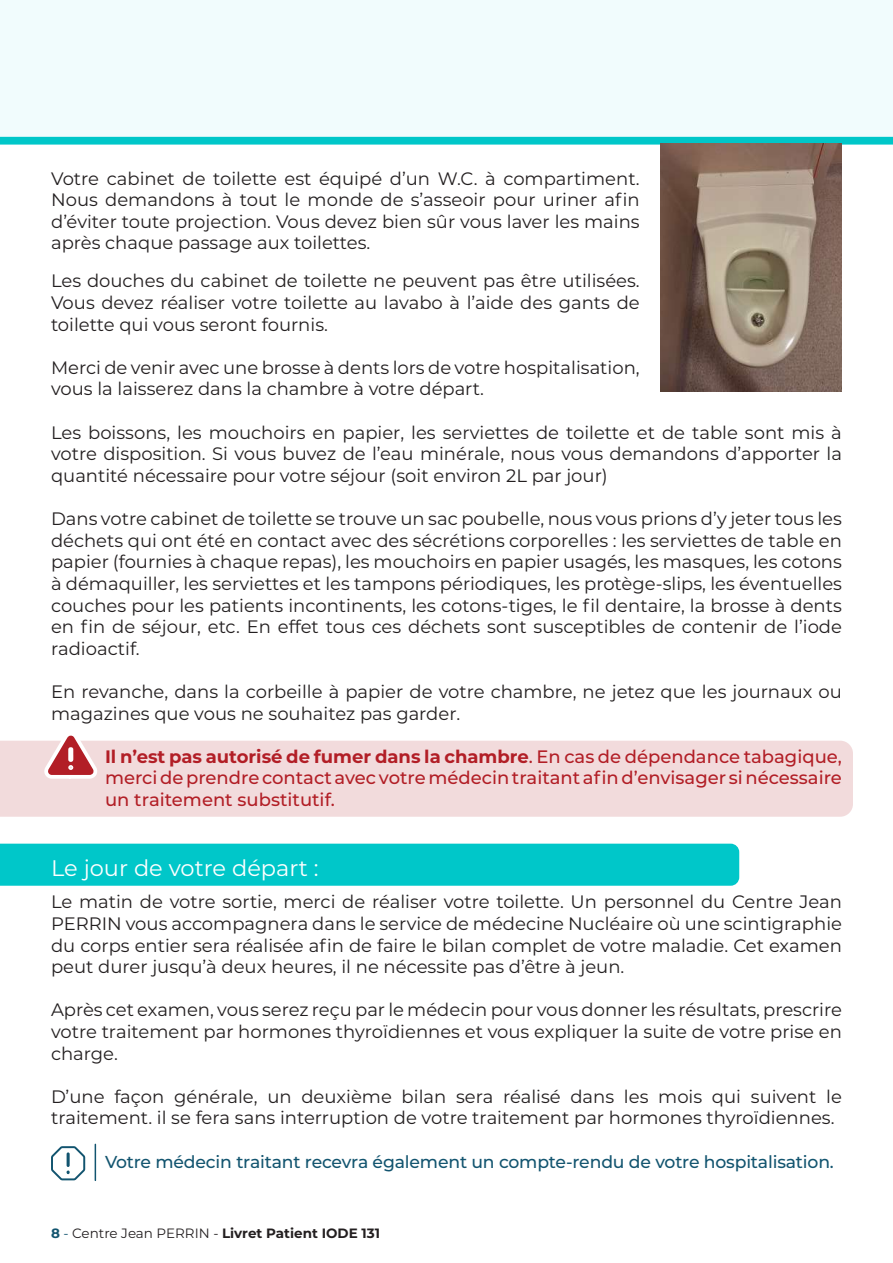
<style>
.page{position:relative;width:893px;height:1263px;background:#fff}
.page>*{position:absolute;margin:0;border:0;box-sizing:border-box;transform-origin:0 0}
.t1{font:22.5px "Montserrat";color:#fff}
.t2{font:18px/21.6px "Montserrat";color:#231f20;text-align:justify}
.t3{font:500 18px/21.6px "Montserrat";color:#b21e26;text-align:justify}
.t4{font:500 17.25px "Montserrat";letter-spacing:-.01em;color:#12546f}
.t5{font:700 13.5px "Montserrat";color:#231f20}
.s1{font-weight:700}
.s2{color:#12546f}
.s3{font-weight:400;color:#12546f}
.s4{font-weight:400}
</style>
<div class="page">
<div style="left:0;top:0;width:893px;height:155px;background:#f1fcfd"></div>
<div style="left:0;top:145px;width:893px;height:63px;background:#fff"></div>
<svg style="left:0;top:137px;width:893px;height:8px;background:#0ec6c8"></svg>
<img style="left:661px;top:144px;width:181px;height:247px">
<div style="left:0;top:741px;width:853px;height:76px;background:#f2dbdc"></div>
<div style="left:0;top:844px;width:739px;height:42px;background:#00c7c9"></div>
<svg style="left:51px;top:1146px;width:34px;height:34px"></svg>
<hr style="left:95px;top:1144px;width:1px;height:36px;background:#12546f">
<svg style="left:39px;top:735px;width:66px;height:47px"></svg>
<p class="t2" style="left:51px;top:167px;width:590px">Votre cabinet de toilette est équipé d’un W.C. à compartiment.<br>Nous demandons à tout le monde de s’asseoir pour uriner afin d’éviter toute projection. Vous devez bien sûr vous laver les mains après chaque passage aux toilettes.</p>
<p class="t2" style="left:51px;top:270px;width:590px">Les douches du cabinet de toilette ne peuvent pas être utilisées.<br>Vous devez réaliser votre toilette au lavabo à l’aide des gants de toilette qui vous seront fournis.</p>
<p class="t2" style="left:51px;top:356px;width:590px">Merci de venir avec une brosse à dents lors de votre hospitalisation, vous la laisserez dans la chambre à votre départ.</p>
<p class="t2" style="left:51px;top:421px;width:792px">Les boissons, les mouchoirs en papier, les serviettes de toilette et de table sont mis à votre disposition. Si vous buvez de l’eau minérale, nous vous demandons d’apporter la quantité nécessaire pour votre séjour (soit environ 2L par jour)</p>
<p class="t2" style="left:51px;top:507px;width:792px">Dans votre cabinet de toilette se trouve un sac poubelle, nous vous prions d’y jeter tous les déchets qui ont été en contact avec des sécrétions corporelles : les serviettes de table en papier (fournies à chaque repas), les mouchoirs en papier usagés, les masques, les cotons à démaquiller, les serviettes et les tampons périodiques, les protège-slips, les éventuelles couches pour les patients incontinents, les cotons-tiges, le fil dentaire, la brosse à dents en fin de séjour, etc. En effet tous ces déchets sont susceptibles de contenir de l’iode radioactif.</p>
<p class="t2" style="left:51px;top:680px;width:792px">En revanche, dans la corbeille à papier de votre chambre, ne jetez que les journaux ou magazines que vous ne souhaitez pas garder.</p>
<p class="t3" style="left:105px;top:745px;width:738px"><span class="s1">Il n’est pas autorisé de fumer dans la chambre</span>. En cas de dépendance tabagique, merci de prendre contact avec votre médecin traitant afin d’envisager si nécessaire un traitement substitutif.</p>
<p class="t1" style="left:51px;top:852px;width:269px">Le jour de votre départ :</p>
<p class="t2" style="left:51px;top:891px;width:792px">Le matin de votre sortie, merci de réaliser votre toilette. Un personnel du Centre Jean PERRIN vous accompagnera dans le service de médecine Nucléaire où une scintigraphie du corps entier sera réalisée afin de faire le bilan complet de votre maladie. Cet examen peut durer jusqu’à deux heures, il ne nécessite pas d’être à jeun.</p>
<p class="t2" style="left:51px;top:999px;width:792px">Après cet examen, vous serez reçu par le médecin pour vous donner les résultats, prescrire votre traitement par hormones thyroïdiennes et vous expliquer la suite de votre prise en charge.</p>
<p class="t2" style="left:51px;top:1085px;width:792px">D’une façon générale, un deuxième bilan sera réalisé dans les mois qui suivent le traitement. il se fera sans interruption de votre traitement par hormones thyroïdiennes.</p>
<p class="t4" style="left:105px;top:1149px;width:730px">Votre médecin traitant recevra également un compte-rendu de votre hospitalisation.</p>
<p class="t5" style="left:51px;top:1223px;width:331px"><span class="s2">8</span> <span class="s3">-</span> <span class="s4">Centre Jean PERRIN -</span> Livret Patient IODE 131</p>
</div>
